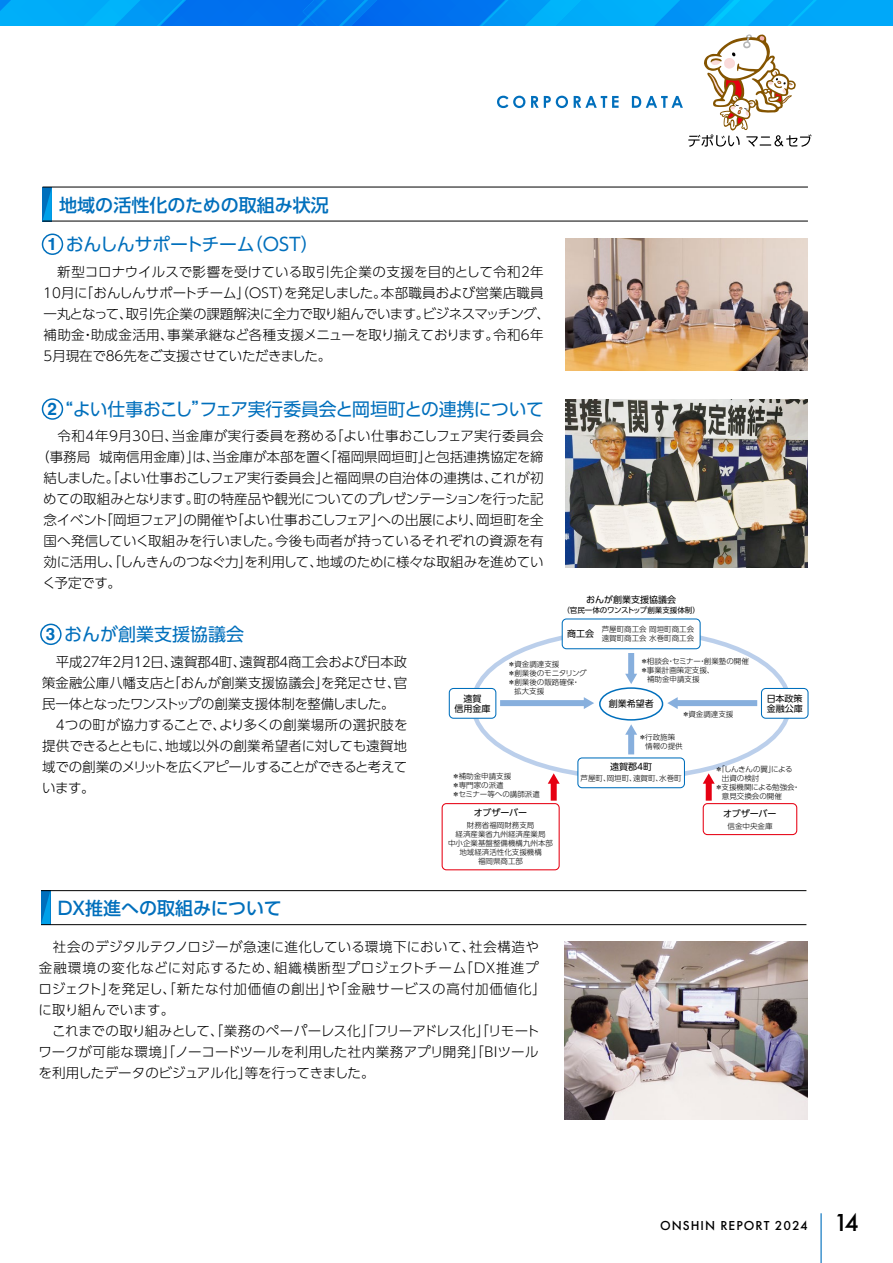
<style>
.page{position:relative;width:893px;height:1263px;background:#fff}
.page>*{position:absolute;margin:0;border:0;box-sizing:border-box;transform-origin:0 0}
.t1{font:18px "UD Shin Go Pro";letter-spacing:-.005em;color:#006fbc}
.t2{font:500 18px "UD Shin Go Pro";color:#006fbc}
.t3{font:300 13.5px/21px "UD Shin Go Pro";color:#000}
.t4{font:300 13.5px "UD Shin Go Pro";letter-spacing:-.02em;color:#000}
.t5{font:300 13.5px "UD Shin Go Pro";letter-spacing:.04em;color:#000}
.t6{font:300 13.5px "UD Shin Go Pro";letter-spacing:-.025em;color:#000}
.t7{font:300 13.5px "UD Shin Go Pro";letter-spacing:-.05em;color:#000}
.t8{font:300 13.5px "UD Shin Go Pro";letter-spacing:-.065em;color:#000}
.t9{font:300 13.5px "UD Shin Go Pro";letter-spacing:-.055em;color:#000}
.t10{font:300 13.5px "UD Shin Go Pro";letter-spacing:.025em;color:#000}
.t11{font:500 13.5px "Futura PT";letter-spacing:.075em;color:#000}
.t12{font:9px/10.5px "UD Shin Go Pro";color:#000}
.t13{font:300 7.5px/9px "UD Shin Go Pro";color:#000}
.t14{font:7.5px "UD Shin Go Pro";color:#000}
.t15{font:300 7.5px "UD Shin Go Pro";letter-spacing:-.03em;color:#000}
.t16{font:300 7.5px "UD Shin Go Pro";letter-spacing:-.02em;color:#000}
.s1{font-family:"Helvetica";font-weight:700;font-size:17.1px}
.s2{font-size:25.5px}
</style>
<div class="page">
<svg style="left:0;top:0;width:893px;height:26px;background:#0094f4"></svg>
<svg style="left:497px;top:96px;width:28px;height:12px"></svg>
<svg style="left:531px;top:96px;width:37px;height:12px"></svg>
<svg style="left:574px;top:96px;width:45px;height:12px"></svg>
<hr style="left:820px;top:1213px;width:2px;height:50px;background:#006fbc">
<svg style="left:632px;top:34px;width:179px;height:113px"></svg>
<img style="left:565px;top:239px;width:243px;height:131px">
<img style="left:565px;top:399px;width:243px;height:168px">
<svg style="left:43px;top:188px;width:9px;height:33px"></svg>
<hr style="left:43px;top:221px;width:765px;height:1px;background:#000">
<hr style="left:43px;top:187px;width:765px;height:1px;background:#000">
<svg style="left:41px;top:891px;width:9px;height:33px"></svg>
<hr style="left:41px;top:924px;width:765px;height:1px;background:#000">
<hr style="left:41px;top:890px;width:765px;height:1px;background:#000">
<div style="left:599px;top:687px;width:64px;height:34px;border:2px solid #006fbc;border-radius:50%"></div>
<div style="left:628px;top:653px;width:6px;height:22px;background:#87afdd"></div>
<svg style="left:625px;top:674px;width:12px;height:10px"></svg>
<div style="left:628px;top:733px;width:6px;height:21px;background:#87afdd"></div>
<svg style="left:625px;top:724px;width:12px;height:11px"></svg>
<div style="left:551px;top:782px;width:6px;height:19px;background:#e60012"></div>
<svg style="left:548px;top:773px;width:12px;height:11px"></svg>
<div style="left:706px;top:782px;width:6px;height:19px;background:#e60012"></div>
<svg style="left:703px;top:773px;width:12px;height:11px"></svg>
<div style="left:676px;top:700px;width:81px;height:6px;background:#87afdd"></div>
<svg style="left:667px;top:697px;width:11px;height:12px"></svg>
<div style="left:500px;top:700px;width:86px;height:6px;background:#87afdd"></div>
<svg style="left:584px;top:697px;width:10px;height:12px"></svg>
<div style="left:442px;top:803px;width:118px;height:67px;border:1px solid #e60012;border-radius:4px"></div>
<div style="left:703px;top:803px;width:94px;height:32px;border:1px solid #e60012;border-radius:4px"></div>
<div style="left:562px;top:618px;width:139px;height:31px;border:1px solid #006fbc;border-radius:4px"></div>
<div style="left:577px;top:757px;width:108px;height:31px;border:1px solid #006fbc;border-radius:4px"></div>
<div style="left:761px;top:688px;width:47px;height:31px;border:1px solid #006fbc;border-radius:4px"></div>
<div style="left:449px;top:688px;width:47px;height:31px;border:1px solid #006fbc;border-radius:4px"></div>
<div style="left:40px;top:624px;width:22px;height:21px;border:2px solid #006fbc;border-radius:50%"></div>
<div style="left:42px;top:234px;width:21px;height:21px;border:2px solid #006fbc;border-radius:50%"></div>
<div style="left:42px;top:398px;width:21px;height:22px;border:2px solid #006fbc;border-radius:50%"></div>
<img style="left:564px;top:941px;width:244px;height:178px">
<h1 class="t2" style="left:59px;top:190px;width:271px">地域の活性化のための取組み状況</h1>
<h1 class="t1" style="left:48px;top:230px;width:273px"><span class="s1">1</span> おんしんサポートチーム（OST）</h1>
<p class="t3" style="left:41px;top:260px;width:511px;text-indent:16px">新型コロナウイルスで影響を受けている取引先企業の支援を目的として令和２年１０月に「おんしんサポートチーム」（ＯＳＴ）を発足しました。本部職員および営業店職員一丸となって、取引先企業の課題解決に全力で取り組んでいます。ビジネスマッチング、補助金・助成金活用、事業承継など各種支援メニューを取り揃えております。令和6年5月現在で86先をご支援させていただきました。</p>
<h1 class="t1" style="left:48px;top:394px;width:498px"><span class="s1">2</span> “よい仕事おこし”フェア実行委員会と岡垣町との連携について</h1>
<p class="t5" style="left:44px;top:425px;width:502px">　令和4年9月30日、当金庫が実行委員を務める「よい仕事おこしフェア実行委員会</p>
<p class="t3" style="left:36px;top:446px;width:509px">（事務局 城南信用金庫）」は、当金庫が本部を置く「福岡県岡垣町」と包括連携協定を締</p>
<p class="t3" style="left:44px;top:467px;width:502px">結しました。「よい仕事おこしフェア実行委員会」と福岡県の自治体の連携は、これが初</p>
<p class="t6" style="left:43px;top:488px;width:502px">めての取組みとなります。町の特産品や観光についてのプレゼンテーションを行った記</p>
<p class="t3" style="left:44px;top:509px;width:502px">念イベント「岡垣フェア」の開催や「よい仕事おこしフェア」への出展により、岡垣町を全</p>
<p class="t3" style="left:44px;top:530px;width:502px">国へ発信していく取組みを行いました。今後も両者が持っているそれぞれの資源を有</p>
<p class="t4" style="left:44px;top:551px;width:502px">効に活用し、「しんきんのつなぐ力」を利用して、地域のために様々な取組みを進めてい</p>
<p class="t3" style="left:42px;top:572px;width:80px">く予定です。</p>
<h1 class="t1" style="left:46px;top:620px;width:200px"><span class="s1">3</span> おんが創業支援協議会</h1>
<p class="t12" style="left:586px;top:594px;width:91px">おんが創業支援協議会</p>
<p class="t14" style="left:562px;top:604px;width:139px">（官民一体のワンストップ創業支援体制）</p>
<p class="t12" style="left:567px;top:628px;width:28px">商工会</p>
<p class="t13" style="left:602px;top:625px;width:94px">芦屋町商工会 岡垣町商工会遠賀町商工会 水巻町商工会</p>
<p class="t7" style="left:56px;top:650px;width:353px">平成２７年２月１２日、遠賀郡４町、遠賀郡４商工会および日本政</p>
<p class="t3" style="left:42px;top:671px;width:367px">策金融公庫八幡支店と「おんが創業支援協議会」を発足させ、官</p>
<p class="t9" style="left:42px;top:693px;width:354px">民一体となったワンストップの創業支援体制を整備しました。</p>
<p class="t10" style="left:56px;top:713px;width:353px">4つの町が協力することで、より多くの創業場所の選択肢を</p>
<p class="t3" style="left:42px;top:734px;width:366px">提供できるとともに、地域以外の創業希望者に対しても遠賀地</p>
<p class="t8" style="left:42px;top:756px;width:367px">域での創業のメリットを広くアピールすることができると考えて</p>
<p class="t3" style="left:42px;top:776px;width:54px">います。</p>
<h1 class="t2" style="left:58px;top:894px;width:226px">DX推進への取組みについて</h1>
<p class="t13" style="left:640px;top:657px;width:110px">＊相談会・セミナー・創業塾の開催</p>
<p class="t13" style="left:640px;top:666px;width:75px">＊事業計画策定支援、</p>
<p class="t13" style="left:647px;top:675px;width:54px">補助金申請支援</p>
<p class="t13" style="left:682px;top:709px;width:53px">＊資金調達支援</p>
<p class="t13" style="left:645px;top:732px;width:39px;text-indent:-6px">＊行政施策情報の提供</p>
<p class="t15" style="left:715px;top:763px;width:79px">＊「しんきんの翼」による</p>
<p class="t13" style="left:722px;top:773px;width:39px">出資の検討</p>
<p class="t13" style="left:715px;top:782px;width:86px">＊支援機関による勉強会・</p>
<p class="t13" style="left:722px;top:791px;width:62px">意見交換会の開催</p>
<p class="t13" style="left:508px;top:659px;width:53px">＊資金調達支援</p>
<p class="t16" style="left:508px;top:667px;width:80px">＊創業後のモニタリング</p>
<p class="t13" style="left:508px;top:677px;width:73px">＊創業後の販路確保・</p>
<p class="t13" style="left:514px;top:686px;width:31px">拡大支援</p>
<p class="t12" style="left:767px;top:693px;width:37px">日本政策金融公庫</p>
<p class="t12" style="left:455px;top:693px;width:37px;text-align:center">遠賀<br>信用金庫</p>
<p class="t12" style="left:609px;top:698px;width:46px">創業希望者</p>
<p class="t12" style="left:610px;top:761px;width:43px">遠賀郡4町</p>
<p class="t13" style="left:581px;top:773px;width:103px">芦屋町、岡垣町、遠賀町、水巻町</p>
<p class="t13" style="left:452px;top:772px;width:89px">＊補助金申請支援<br>＊専門家の派遣<br>＊セミナー等への講師派遣</p>
<p class="t12" style="left:474px;top:807px;width:55px">オブザーバー</p>
<p class="t13" style="left:448px;top:820px;width:106px;text-align:center">財務省福岡財務支局<br>経済産業省九州経済産業局<br>中小企業基盤整備機構九州本部地域経済活性化支援機構<br>福岡県商工部</p>
<p class="t12" style="left:723px;top:808px;width:55px">オブザーバー</p>
<p class="t13" style="left:727px;top:821px;width:46px">信金中央金庫</p>
<p class="t3" style="left:38px;top:936px;width:509px">　社会のデジタルテクノロジーが急速に進化している環境下において、社会構造や金融環境の変化などに対応するため、組織横断型プロジェクトチーム「DX推進プロジェクト」を発足し、「新たな付加価値の創出」や「金融サービスの高付加価値化」に取り組んでいます。<br>　これまでの取り組みとして、「業務のペーパーレス化」「フリーアドレス化」「リモートワークが可能な環境」「ノーコードツールを利用した社内業務アプリ開発」「BIツールを利用したデータのビジュアル化」等を行ってきました。</p>
<p class="t11" style="left:660px;top:1217px;width:200px">ONSHIN REPORT 2024 <span class="s2">14</span></p>
</div>
